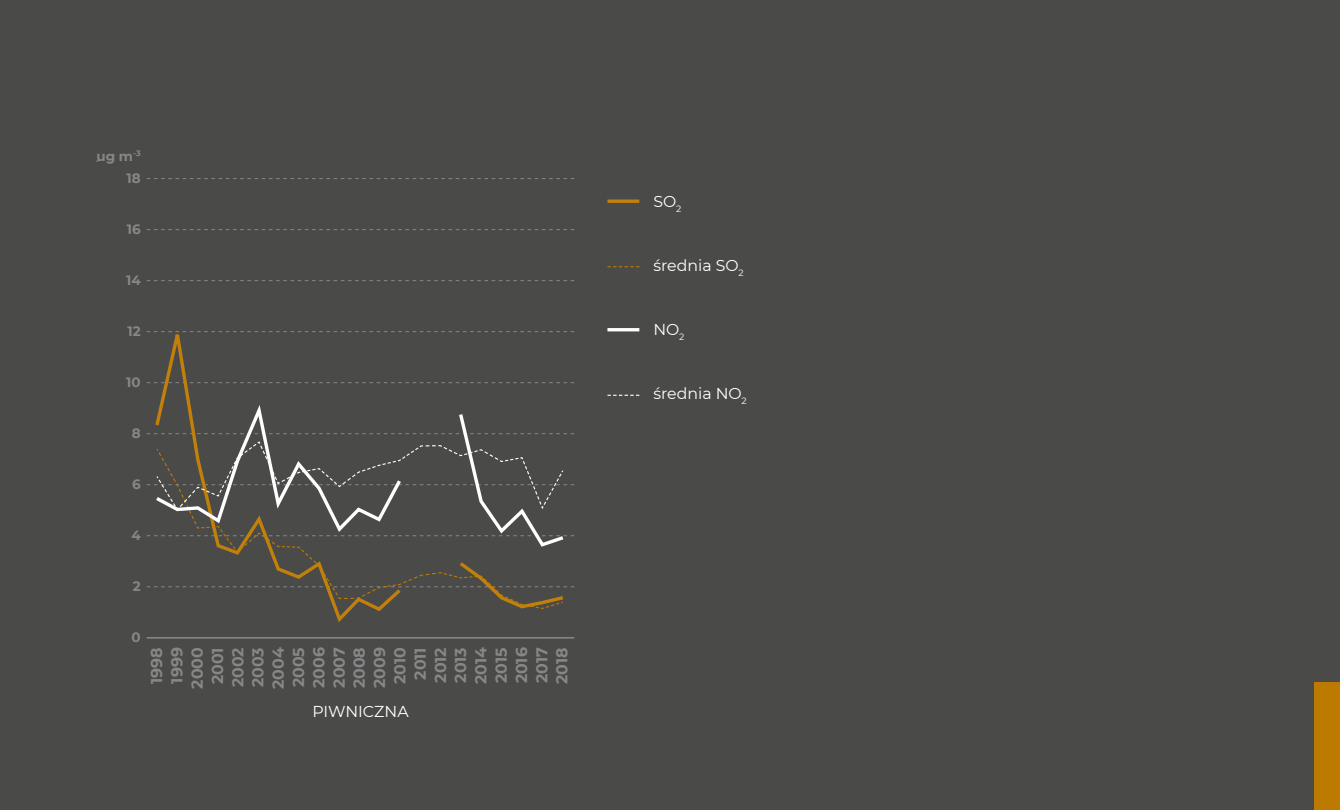
<style>
.page{position:relative;width:1340px;height:810px;background:#fff}
.page>*{position:absolute;margin:0;border:0;box-sizing:border-box;transform-origin:0 0}
.t1{font:700 15.75px/20.2px "Montserrat";color:#878787;text-align:center}
.t2{font:15.75px "Montserrat";color:#fff}
.t3{font:700 13.5px/22.3px "Montserrat";color:#878787;text-align:right}
</style>
<div class="page">
<div style="left:0;top:0;width:1339px;height:810px;background:#4a4a49"></div>
<div style="left:1314px;top:682px;width:25px;height:128px;background:#bc7a00"></div>
<svg style="left:147px;top:382px;width:427px;height:1px"></svg>
<svg style="left:147px;top:331px;width:427px;height:1px"></svg>
<svg style="left:147px;top:229px;width:427px;height:1px"></svg>
<svg style="left:147px;top:280px;width:427px;height:1px"></svg>
<svg style="left:147px;top:178px;width:427px;height:1px"></svg>
<hr style="left:147px;top:637px;width:427px;height:2px;background:#878787">
<hr style="left:607px;top:328px;width:32px;height:3px;background:#fff">
<hr style="left:607px;top:200px;width:32px;height:3px;background:#c0800a">
<svg style="left:607px;top:395px;width:32px;height:1px"></svg>
<svg style="left:607px;top:266px;width:32px;height:1px"></svg>
<svg style="left:153px;top:331px;width:251px;height:291px"></svg>
<svg style="left:147px;top:399px;width:427px;height:211px"></svg>
<p class="t3" style="left:96px;top:144px;width:46px">ug m<sup>-3<br></sup>18</p>
<p class="t3" style="left:93px;top:153px;width:10px">´</p>
<p class="t3" style="left:127px;top:217px;width:15px">16</p>
<p class="t3" style="left:126px;top:268px;width:16px">14</p>
<p class="t3" style="left:127px;top:319px;width:15px">12</p>
<p class="t3" style="left:126px;top:370px;width:16px">10</p>
<p class="t3" style="left:132px;top:421px;width:10px">8</p>
<p class="t3" style="left:132px;top:472px;width:10px">6</p>
<p class="t3" style="left:131px;top:523px;width:11px">4</p>
<p class="t3" style="left:133px;top:574px;width:9px">2</p>
<p class="t3" style="left:131px;top:625px;width:11px">0</p>
<p class="t1" style="left:146px;top:689px;width:43px;rotate:-90deg">1998<br>1999<br>2000<br>2001<br>2002<br>2003<br>2004<br>2005<br>2006<br>2007<br>2008<br>2009<br>2010<br>2011<br>2012<br>2013<br>2014<br>2015<br>2016<br>2017<br>2018</p>
<p class="t2" style="left:312px;top:700px;width:98px">PIWNICZNA</p>
<p class="t2" style="left:653px;top:190px;width:29px">SO<sub>2</sub></p>
<p class="t2" style="left:653px;top:254px;width:92px">średnia SO<sub>2</sub></p>
<p class="t2" style="left:653px;top:318px;width:33px">NO<sub>2</sub></p>
<p class="t2" style="left:653px;top:382px;width:95px">średnia NO<sub>2</sub></p>
</div>
